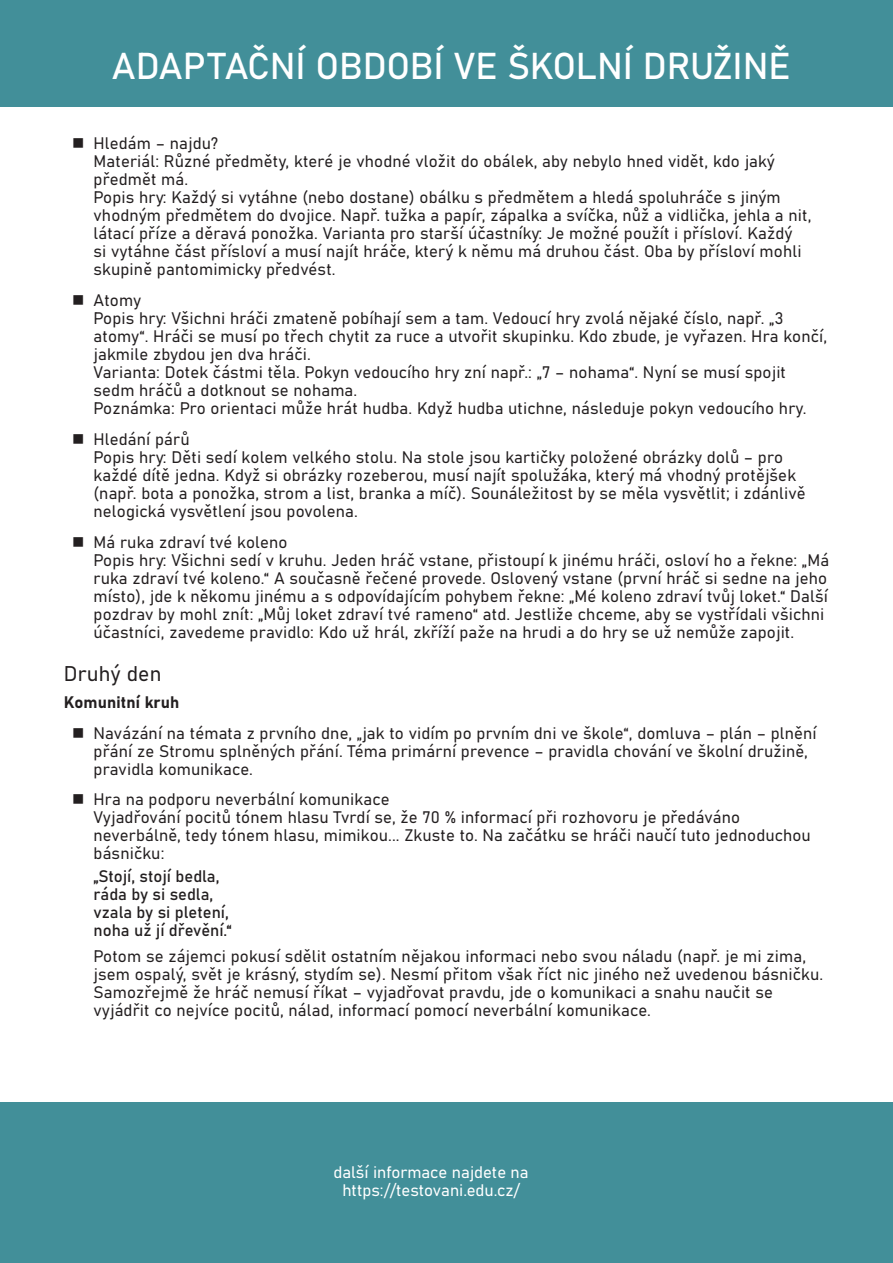
<style>
.page{position:relative;width:893px;height:1263px;background:#fff}
.page>*{position:absolute;margin:0;border:0;box-sizing:border-box;transform-origin:0 0}
.t1{font:36.9px "Bahnschrift";letter-spacing:-.01em;color:#fff}
.T02{font:21px "Bahnschrift";letter-spacing:.01em;color:#231f20}
.T_01{font:16.5px/18px "Bahnschrift";letter-spacing:.01em;color:#231f20}
.T_01-2{font:16.5px/18px "Bahnschrift";color:#fff;text-align:center}
</style>
<div class="page">
<div style="left:0;top:0;width:893px;height:107px;background:#428f99"></div>
<div style="left:0;top:1102px;width:893px;height:161px;background:#428f99"></div>
<h1 class="t1" style="left:112px;top:43px;width:680px">ADAPTAČNÍ OBDOBÍ VE ŠKOLNÍ DRUŽINĚ</h1>
<p class="T_01" style="left:94px;top:134px;width:719px">Hledám – najdu?<br>Materiál: Různé předměty, které je vhodné vložit do obálek, aby nebylo hned vidět, kdo jaký předmět má.<br>Popis hry: Každý si vytáhne (nebo dostane) obálku s předmětem a hledá spoluhráče s jiným vhodným předmětem do dvojice. Např. tužka a papír, zápalka a svíčka, nůž a vidlička, jehla a nit, látací příze a děravá ponožka. Varianta pro starší účastníky: Je možné použít i přísloví. Každý<br>si vytáhne část přísloví a musí najít hráče, který k němu má druhou část. Oba by přísloví mohli skupině pantomimicky předvést.</p>
<p class="T_01" style="left:94px;top:291px;width:735px">Atomy<br>Popis hry: Všichni hráči zmateně pobíhají sem a tam. Vedoucí hry zvolá nějaké číslo, např. „3 atomy“. Hráči se musí po třech chytit za ruce a utvořit skupinku. Kdo zbude, je vyřazen. Hra končí, jakmile zbydou jen dva hráči.<br>Varianta: Dotek částmi těla. Pokyn vedoucího hry zní např.: „7 – nohama“. Nyní se musí spojit sedm hráčů a dotknout se nohama.<br>Poznámka: Pro orientaci může hrát hudba. Když hudba utichne, následuje pokyn vedoucího hry.</p>
<p class="T_01" style="left:94px;top:430px;width:713px">Hledání párů<br>Popis hry: Děti sedí kolem velkého stolu. Na stole jsou kartičky položené obrázky dolů – pro každé dítě jedna. Když si obrázky rozeberou, musí najít spolužáka, který má vhodný protějšek (např. bota a ponožka, strom a list, branka a míč). Sounáležitost by se měla vysvětlit; i zdánlivě nelogická vysvětlení jsou povolena.</p>
<p class="T_01" style="left:94px;top:533px;width:737px">Má ruka zdraví tvé koleno<br>Popis hry: Všichni sedí v kruhu. Jeden hráč vstane, přistoupí k jinému hráči, osloví ho a řekne: „Má ruka zdraví tvé koleno.“ A současně řečené provede. Oslovený vstane (první hráč si sedne na jeho místo), jde k někomu jinému a s odpovídajícím pohybem řekne: „Mé koleno zdraví tvůj loket.“ Další pozdrav by mohl znít: „Můj loket zdraví tvé rameno“ atd. Jestliže chceme, aby se vystřídali všichni účastníci, zavedeme pravidlo: Kdo už hrál, zkříží paže na hrudi a do hry se už nemůže zapojit.</p>
<p class="T02" style="left:64px;top:661px;width:99px">Druhý den</p>
<p class="T_01" style="left:64px;top:693px;width:117px">Komunitní kruh</p>
<p class="T_01" style="left:94px;top:724px;width:724px">Navázání na témata z prvního dne, „jak to vidím po prvním dni ve škole“, domluva – plán – plnění přání ze Stromu splněných přání. Téma primární prevence – pravidla chování ve školní družině, pravidla komunikace.</p>
<p class="T_01" style="left:94px;top:790px;width:719px">Hra na podporu neverbální komunikace<br>Vyjadřování pocitů tónem hlasu Tvrdí se, že 70 % informací při rozhovoru je předáváno neverbálně, tedy tónem hlasu, mimikou... Zkuste to. Na začátku se hráči naučí tuto jednoduchou básničku:</p>
<p class="T_01" style="left:94px;top:867px;width:127px">„Stojí, stojí bedla,</p>
<p class="T_01" style="left:94px;top:885px;width:121px">ráda by si sedla,</p>
<p class="T_01" style="left:94px;top:903px;width:137px">vzala by si pletení,</p>
<p class="T_01" style="left:94px;top:921px;width:140px">noha už jí dřevění.“</p>
<p class="T_01" style="left:94px;top:947px;width:731px">Potom se zájemci pokusí sdělit ostatním nějakou informaci nebo svou náladu (např. je mi zima, jsem ospalý, svět je krásný, stydím se). Nesmí přitom však říct nic jiného než uvedenou básničku.<br>Samozřejmě že hráč nemusí říkat – vyjadřovat pravdu, jde o komunikaci a snahu naučit se vyjádřit co nejvíce pocitů, nálad, informací pomocí neverbální komunikace.</p>
<p class="T_01-2" style="left:333px;top:1163px;width:197px">další informace najdete na https://testovani.edu.cz/</p>
</div>
